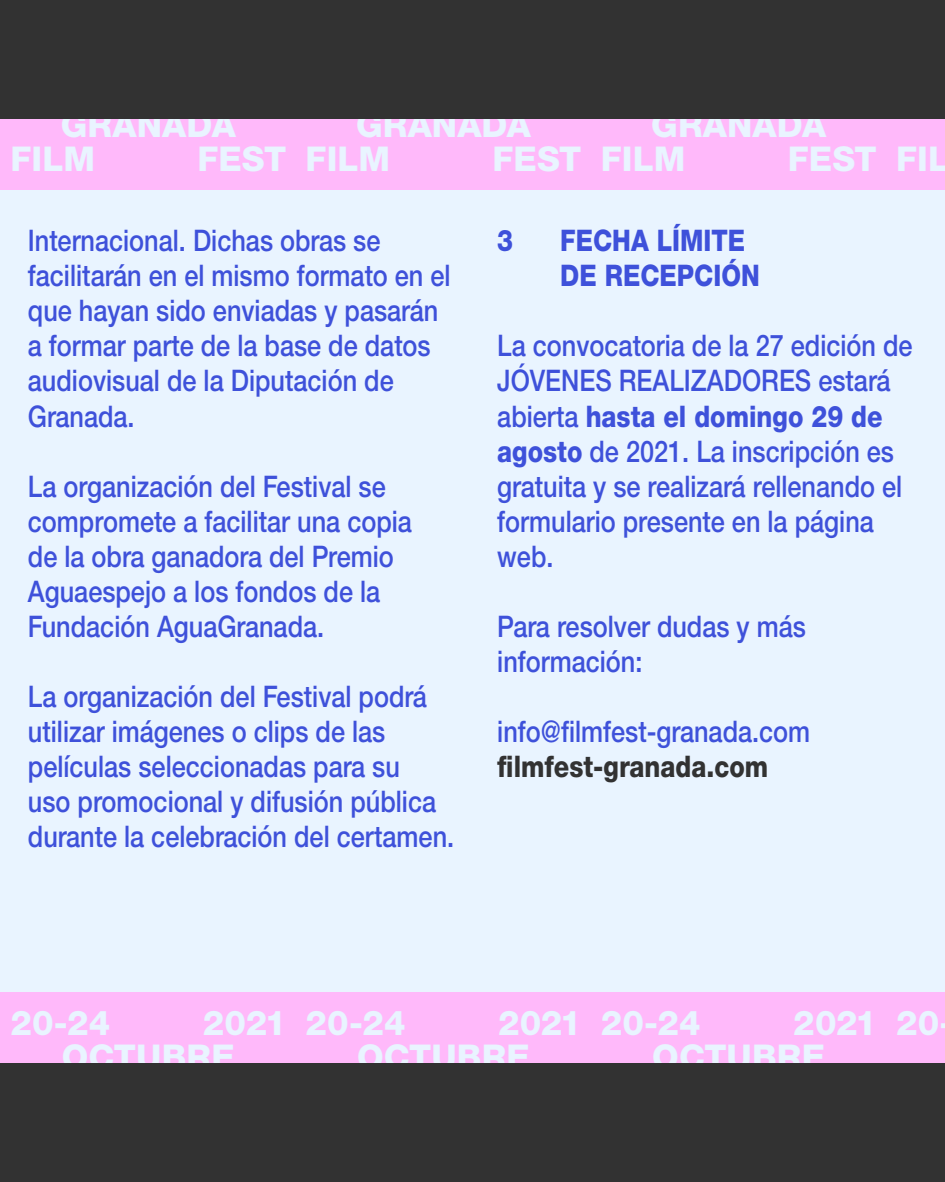
<style>
.page{position:relative;width:945px;height:1182px;background:#fff}
.page>*{position:absolute;margin:0;border:0;box-sizing:border-box;transform-origin:0 0}
.t1{font:800 34.12px/34.1px "Helvetica Neue LTW1 G";letter-spacing:.005em;color:#e9f4ff}
.t2{font:500 29.75px/35px "Helvetica Neue LTW1 G";color:#3e51da;scale:.85 1}
.t3{font:800 29.75px/35px "Helvetica Neue LTW1 G";color:#3e51da;scale:.85 1}
.t4{font:800 29.75px "Helvetica Neue LTW1 G";color:#323232;scale:.85 1}
.s1{font-weight:800}
</style>
<div class="page">
<div style="left:0;top:189px;width:945px;height:803px;background:#e9f4ff"></div>
<hr style="left:0;top:118px;width:1px;height:71px;background:#ffb9fa">
<div style="left:1px;top:118px;width:295px;height:71px;background:#ffb9fa"></div>
<div style="left:296px;top:118px;width:295px;height:71px;background:#ffb9fa"></div>
<div style="left:591px;top:118px;width:295px;height:71px;background:#ffb9fa"></div>
<div style="left:1px;top:992px;width:295px;height:71px;background:#ffb9fa"></div>
<div style="left:296px;top:992px;width:295px;height:71px;background:#ffb9fa"></div>
<div style="left:591px;top:992px;width:295px;height:71px;background:#ffb9fa"></div>
<div style="left:886px;top:992px;width:59px;height:71px;background:#ffb9fa"></div>
<div style="left:886px;top:118px;width:59px;height:71px;background:#ffb9fa"></div>
<div style="left:0;top:1063px;width:945px;height:118px;background:#323232"></div>
<div style="left:0;top:0;width:945px;height:118px;background:#323232"></div>
<p class="t1" style="left:10px;top:108px;width:227px;text-indent:50px">GRANADA<br>FILM</p>
<p class="t1" style="left:197px;top:142px;width:90px">FEST</p>
<p class="t1" style="left:306px;top:108px;width:227px;text-indent:50px">GRANADA<br>FILM</p>
<p class="t1" style="left:493px;top:142px;width:90px">FEST</p>
<p class="t1" style="left:601px;top:108px;width:227px;text-indent:50px">GRANADA<br>FILM</p>
<p class="t1" style="left:788px;top:142px;width:90px">FEST</p>
<p class="t1" style="left:896px;top:142px;width:54px">FIL</p>
<p class="t2" style="left:28px;top:223px;width:499px">Internacional. Dichas obras se facilitarán en el mismo formato en el que hayan sido enviadas y pasarán a formar parte de la base de datos audiovisual de la Diputación de<br>Granada.</p>
<p class="t2" style="left:28px;top:468px;width:453px">La organización del Festival se compromete a facilitar una copia de la obra ganadora del Premio<br>Aguaespejo a los fondos de la<br>Fundación AguaGranada.</p>
<p class="t2" style="left:28px;top:678px;width:503px">La organización del Festival podrá utilizar imágenes o clips de las películas seleccionadas para su<br>uso promocional y difusión pública durante la celebración del certamen.</p>
<p class="t3" style="left:497px;top:223px;width:20px">3</p>
<p class="t3" style="left:560px;top:223px;width:236px">FECHA LÍMITE<br>DE RECEPCIÓN</p>
<p class="t2" style="left:497px;top:328px;width:490px">La convocatoria de la 27 edición de<br>JÓVENES REALIZADORES estará abierta <span class="s1">hasta el domingo 29 de agosto</span> de 2021. La inscripción es gratuita y se realizará rellenando el</p>
<p class="t2" style="left:497px;top:503px;width:445px">formulario presente en la página web.</p>
<p class="t2" style="left:497px;top:608px;width:365px">Para resolver dudas y más información:</p>
<p class="t2" style="left:497px;top:713px;width:370px">info@filmfest-granada.com</p>
<p class="t4" style="left:497px;top:748px;width:320px">filmfest-granada.com</p>
<p class="t1" style="left:10px;top:1005px;width:102px">20-24</p>
<p class="t1" style="left:62px;top:1005px;width:226px;text-indent:141px">2021<br>OCTUBRE</p>
<p class="t1" style="left:306px;top:1005px;width:102px">20-24</p>
<p class="t1" style="left:357px;top:1005px;width:226px;text-indent:141px">2021<br>OCTUBRE</p>
<p class="t1" style="left:601px;top:1005px;width:102px">20-24</p>
<p class="t1" style="left:652px;top:1005px;width:226px;text-indent:141px">2021<br>OCTUBRE</p>
<p class="t1" style="left:896px;top:1005px;width:45px">20</p>
</div>
